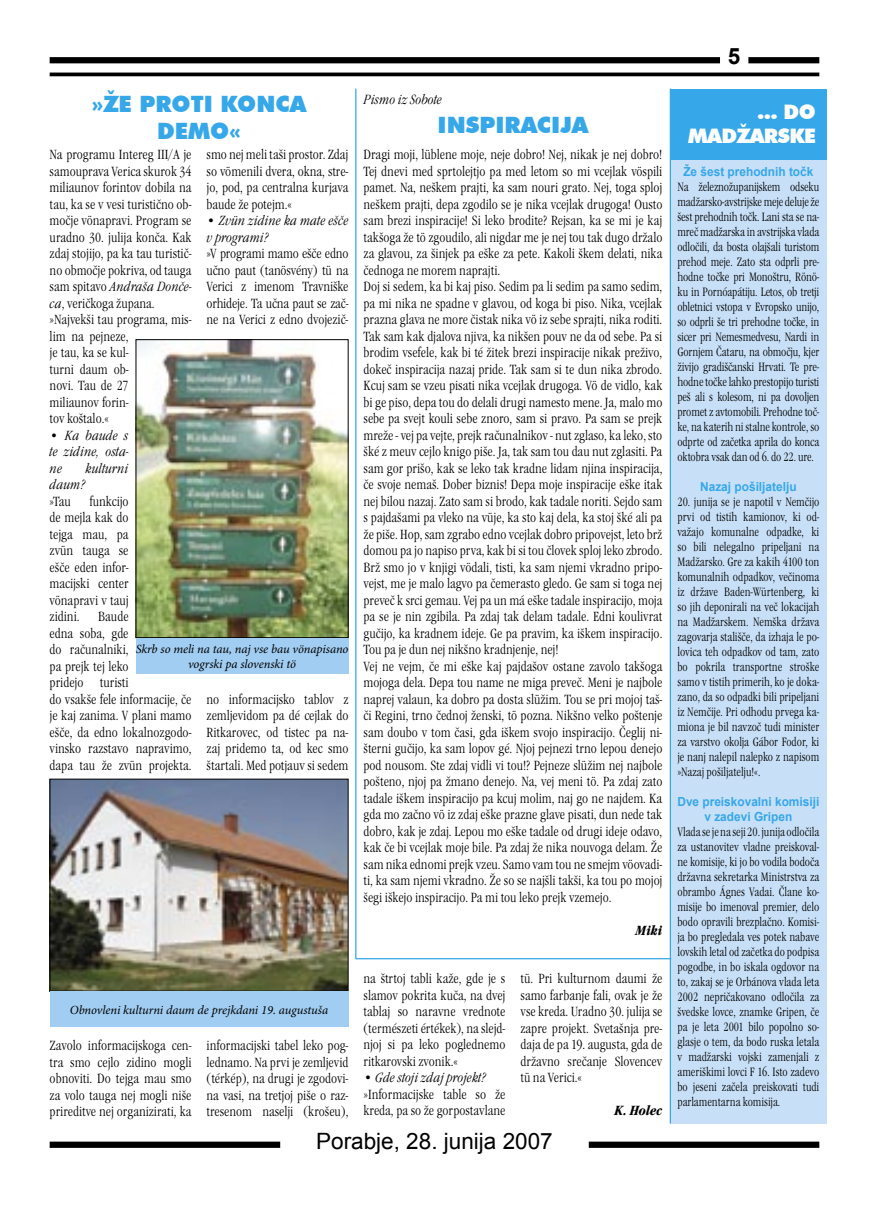
<style>
.page{position:relative;width:869px;height:1205px;background:#fff}
.page>*{position:absolute;margin:0;border:0;box-sizing:border-box;transform-origin:0 0}
.t1{font:900 22.5px/27px "Futura BT";color:#36a7e9;text-align:center}
.t2{font:22.5px "Arial";color:#000}
.t3{font:700 22.5px "Arial";color:#000}
.t4{font:900 20px/24px "Futura BT";letter-spacing:-.025em;color:#fff;text-align:right}
.t5{font:13.75px/16.5px "Garamond Itc TEE Ligh Cond";color:#000;text-align:justify}
.t6{font:13.75px/16.5px "Garamond Itc TEE Ligh Cond Ital";color:#000}
.t7{font:italic 700 condensed 13.75px "Garamond Itc TEE";color:#000}
.t8{font:12.5px/15px "Garamond Itc TEE Ligh Cond";color:#000;text-align:justify;scale:.95 1}
.t9{font:italic 12.5px/15px "Minion Pro";letter-spacing:-.005em;color:#000;text-align:center}
.t10{font:700 12.5px/15px "Arial";color:#36a7e9;text-align:center;scale:.95 1}
.s1{font-family:"Garamond Itc TEE Ligh Cond"}
.s2{font-family:"Garamond Itc TEE Ligh Cond Ital"}
</style>
<div class="page">
<div style="left:50px;top:1141px;width:230px;height:7px;background:#000"></div>
<div style="left:588px;top:1141px;width:231px;height:7px;background:#000"></div>
<hr style="left:50px;top:73px;width:769px;height:3px;background:#000">
<div style="left:748px;top:57px;width:71px;height:6px;background:#000"></div>
<div style="left:50px;top:57px;width:669px;height:6px;background:#000"></div>
<div style="left:670px;top:89px;width:156px;height:1034px;background:#c8e0f7"></div>
<div style="left:670px;top:89px;width:156px;height:70px;background:#36a7e9"></div>
<hr style="left:669px;top:89px;width:1px;height:1034px;background:#36a7e9">
<hr style="left:355px;top:89px;width:1px;height:870px;background:#36a7e9">
<img style="left:138px;top:341px;width:208px;height:295px">
<div style="left:136px;top:339px;width:212px;height:299px;border:1px solid #000"></div>
<div style="left:136px;top:638px;width:212px;height:35px;background:#a1cdf2"></div>
<img style="left:52px;top:781px;width:294px;height:208px">
<div style="left:50px;top:779px;width:298px;height:212px;border:1px solid #000"></div>
<div style="left:50px;top:991px;width:298px;height:36px;background:#a1cdf2"></div>
<hr style="left:356px;top:958px;width:315px;height:1px;background:#36a7e9">
<h1 class="t1" style="left:92px;top:90px;width:216px">»ŽE PROTI KONCA<br>DEMO«</h1>
<p class="t5" style="left:206px;top:146px;width:143px">smo nej meli taši prostor. Zdaj so vömenili dvera, okna, stre&shy;jo, pod, pa centralna kurjava baude že potejm.«</p>
<p class="t6" style="left:206px;top:213px;width:143px">• Zvün zidine ka mate ešče v programi?</p>
<p class="t5" style="left:206px;top:245px;width:143px">»V programi mamo ešče edno učno paut (tanösvény) tü na Verici z imenom Travniške orhideje. Ta učna paut se zač&shy;ne na Verici z edno dvojezič-</p>
<p class="t5" style="left:50px;top:146px;width:143px">Na programu Intereg III/A je samouprava Verica skurok 34 miliaunov forintov dobila na tau, ka se v vesi turistično ob&shy;močje vönapravi. Program se uradno 30. julija konča. Kak zdaj stojijo, pa ka tau turistič&shy;no območje pokriva, od tauga</p>
<p class="t6" style="left:50px;top:279px;width:143px"><span class="s1">sam spitavo</span> Andraša Donče-</p>
<p class="t5" style="left:50px;top:295px;width:143px;text-align:left"><span class="s2">ca</span>, veričkoga župana. »Najvekši tau programa, mis&shy;lim na pejneze,<br>je tau, ka se kul-<br>turni daum ob-<br>novi. Tau de 27<br>miliaunov forin-<br>tov koštalo.«</p>
<p class="t6" style="left:50px;top:427px;width:81px;text-align:justify">• Ka baude s te zidine, osta&shy;ne</p>
<p class="t6" style="left:50px;top:460px;width:80px;text-indent:36px">kulturni daum?</p>
<p class="t5" style="left:50px;top:493px;width:23px">»Tau</p>
<p class="t5" style="left:50px;top:493px;width:80px;text-indent:40px">funkcijo de mejla kak do tejga mau, pa zvün tauga se ešče eden infor&shy;macijski center vönapravi v tauj zidini.</p>
<p class="t5" style="left:50px;top:608px;width:143px;text-align:left;text-indent:49px">Baude<br>edna soba, gde<br>do računalniki,<br>pa prejk tej leko<br>pridejo turisti<br>do vsakše fele informacije, če je kaj zanima. V plani mamo ešče, da edno lokalnozgodo&shy;vinsko razstavo napravimo, dapa tau že zvün projekta.</p>
<p class="t9" style="left:136px;top:642px;width:214px">Skrb so meli na tau, naj vse bau vönapisano vogrski pa slovenski tö</p>
<p class="t5" style="left:206px;top:691px;width:143px">no informacijsko tablov z zemljevidom pa dé cejlak do Ritkarovec, od tistec pa na&shy;zaj pridemo ta, od kec smo štartali. Med potjauv si sedem</p>
<p class="t6" style="left:363px;top:92px;width:80px">Pismo iz Sobote</p>
<h1 class="t1" style="left:437px;top:111px;width:152px">INSPIRACIJA</h1>
<p class="t5" style="left:363px;top:146px;width:300px;text-align:left">Dragi moji, lüblene moje, neje dobro! Nej, nikak je nej dobro!<br>Tej dnevi med sprtolejtjo pa med letom so mi vcejlak vöspili pamet. Na, neškem prajti, ka sam nouri grato. Nej, toga sploj neškem prajti, depa zgodilo se je nika vcejlak drugoga! Ousto sam brezi inspiracije! Si leko brodite? Rejsan, ka se mi je kaj takšoga že tö zgoudilo, ali nigdar me je nej tou tak dugo držalo za glavou, za šinjek pa eške za pete. Kakoli škem delati, nika čednoga ne morem naprajti.<br>Doj si sedem, ka bi kaj piso. Sedim pa li sedim pa samo sedim, pa mi nika ne spadne v glavou, od koga bi piso. Nika, vcejlak prazna glava ne more čistak nika vö iz sebe sprajti, nika roditi.<br>Tak sam kak djalova njiva, ka nikšen pouv ne da od sebe. Pa si brodim vsefele, kak bi té žitek brezi inspiracije nikak preživo, dokeč inspiracija nazaj pride. Tak sam si te dun nika zbrodo.<br>Kcuj sam se vzeu pisati nika vcejlak drugoga. Vö de vidlo, kak bi ge piso, depa tou do delali drugi namesto mene. Ja, malo mo sebe pa svejt kouli sebe znoro, sam si pravo. Pa sam se prejk mreže - vej pa vejte, prejk računalnikov - nut zglaso, ka leko, sto šké z meuv cejlo knigo piše. Ja, tak sam tou dau nut zglasiti. Pa sam gor prišo, kak se leko tak kradne lidam njina inspiracija, če svoje nemaš. Dober biznis! Depa moje inspiracije eške itak nej bilou nazaj. Zato sam si brodo, kak tadale noriti. Sejdo sam s pajdašami pa vleko na vüje, ka sto kaj dela, ka stoj šké ali pa že piše. Hop, sam zgrabo edno vcejlak dobro pripovejst, leto brž domou pa jo napiso prva, kak bi si tou človek sploj leko zbrodo.<br>Brž smo jo v knjigi vödali, tisti, ka sam njemi vkradno pripo&shy;vejst, me je malo lagvo pa čemerasto gledo. Ge sam si toga nej preveč k srci gemau. Vej pa un má eške tadale inspiracijo, moja pa se je nin zgibila. Pa zdaj tak delam tadale. Edni koulivrat gučijo, ka kradnem ideje. Ge pa pravim, ka iškem inspiracijo.<br>Tou pa je dun nej nikšno kradnjenje, nej!<br>Vej ne vejm, če mi eške kaj pajdašov ostane zavolo takšoga mojoga dela. Depa tou name ne miga preveč. Meni je najbole naprej valaun, ka dobro pa dosta slüžim. Tou se pri mojoj taš&shy;či Regini, trno čednoj ženski, tö pozna. Nikšno velko poštenje sam doubo v tom časi, gda iškem svojo inspiracijo. Čeglij ni&shy;šterni gučijo, ka sam lopov gé. Njoj pejnezi trno lepou denejo pod nousom. Ste zdaj vidli vi tou!? Pejneze slüžim nej najbole pošteno, njoj pa žmano denejo. Na, vej meni tö. Pa zdaj zato tadale iškem inspiracijo pa kcuj molim, naj go ne najdem. Ka gda mo začno vö iz zdaj eške prazne glave pisati, dun nede tak dobro, kak je zdaj. Lepou mo eške tadale od drugi ideje odavo, kak če bi vcejlak moje bile. Pa zdaj že nika nouvoga delam. Že sam nika ednomi prejk vzeu. Samo vam tou ne smejm vöovadi&shy;ti, ka sam njemi vkradno. Že so se najšli takši, ka tou po mojoj šegi iškejo inspiracijo. Pa mi tou leko prejk vzemejo.</p>
<p class="t7" style="left:635px;top:922px;width:28px">Miki</p>
<p class="t9" style="left:70px;top:1003px;width:260px">Obnovleni kulturni daum de prejkdani 19. augustuša</p>
<p class="t5" style="left:50px;top:1037px;width:143px">Zavolo informacijskoga cen&shy;tra smo cejlo zidino mogli obnoviti. Do tejga mau smo za volo tauga nej mogli niše prireditve nej organizirati, ka</p>
<p class="t5" style="left:206px;top:1037px;width:143px">informacijski tabel leko pog&shy;lednamo. Na prvi je zemljevid (térkép), na drugi je zgodovi&shy;na vasi, na tretjoj piše o raz&shy;tresenom naselji (krošeu),</p>
<p class="t5" style="left:363px;top:970px;width:143px">na štrtoj tabli kaže, gde je s slamov pokrita kuča, na dvej tablaj so naravne vrednote (természeti értékek), na slejd&shy;njoj si pa leko poglednemo ritkarovski zvonik.«</p>
<p class="t6" style="left:363px;top:1070px;width:124px">• Gde stoji zdaj projekt?</p>
<p class="t5" style="left:363px;top:1086px;width:143px">»Informacijske table so že kreda, pa so že gorpostavlane</p>
<p class="t5" style="left:520px;top:970px;width:143px">tü. Pri kulturnom daumi že samo farbanje fali, ovak je že vse kreda. Uradno 30. julija se zapre projekt. Svetašnja pre&shy;daja de pa 19. augusta, gda de državno srečanje Slovencev tü na Verici.«</p>
<p class="t7" style="left:614px;top:1103px;width:49px">K. Holec</p>
<h1 class="t2" style="left:316px;top:1126px;width:238px">Porabje, 28. junija 2007</h1>
<h1 class="t3" style="left:727px;top:41px;width:14px">5</h1>
<h2 class="t4" style="left:687px;top:100px;width:129px">… DO<br>MADŽARSKE</h2>
<p class="t10" style="left:683px;top:164px;width:138px">Že šest prehodnih točk</p>
<p class="t8" style="left:677px;top:179px;width:151px">Na železnožupanijskem odseku madžarsko-avstrijske meje deluje že šest prehodnih točk. Lani sta se na&shy;mreč madžarska in avstrijska vlada odločili, da bosta olajšali turistom prehod meje. Zato sta odprli pre&shy;hodne točke pri Monoštru, Rönö&shy;ku in Pornóapátiju. Letos, ob tretji obletnici vstopa v Evropsko unijo, so odprli še tri prehodne točke, in sicer pri Nemesmedvesu, Nardi in Gornjem Čataru, na območju, kjer živijo gradiščanski Hrvati. Te pre&shy;hodne točke lahko prestopijo turisti peš ali s kolesom, ni pa dovoljen promet z avtomobili. Prehodne toč&shy;ke, na katerih ni stalne kontrole, so odprte od začetka aprila do konca oktobra vsak dan od 6. do 22. ure.</p>
<p class="t10" style="left:699px;top:479px;width:103px">Nazaj pošiljatelju</p>
<p class="t8" style="left:677px;top:494px;width:151px">20. junija se je napotil v Nemčijo prvi od tistih kamionov, ki od&shy;važajo komunalne odpadke, ki so bili nelegalno pripeljani na Madžarsko. Gre za kakih 4100 ton komunalnih odpadkov, večinoma iz države Baden-Würtenberg, ki so jih deponirali na več lokacijah na Madžarskem. Nemška država zagovarja stališče, da izhaja le po&shy;lovica teh odpadkov od tam, zato bo pokrila transportne stroške samo v tistih primerih, ko je doka&shy;zano, da so odpadki bili pripeljani iz Nemčije. Pri odhodu prvega ka&shy;miona je bil navzoč tudi minister za varstvo okolja Gábor Fodor, ki je nanj nalepil nalepko z napisom »Nazaj pošiljatelju!«.</p>
<p class="t10" style="left:677px;top:794px;width:151px">Dve preiskovalni komisiji v zadevi Gripen</p>
<p class="t8" style="left:677px;top:824px;width:151px">Vlada se je na seji 20. junija odločila za ustanovitev vladne preiskoval&shy;ne komisije, ki jo bo vodila bodoča državna sekretarka Ministrstva za obrambo Ágnes Vadai. Člane ko&shy;misije bo imenoval premier, delo bodo opravili brezplačno. Komisi&shy;ja bo pregledala ves potek nabave lovskih letal od začetka do podpisa pogodbe, in bo iskala ogdovor na to, zakaj se je Orbánova vlada leta 2002 nepričakovano odločila za švedske lovce, znamke Gripen, če pa je leta 2001 bilo popolno so&shy;glasje o tem, da bodo ruska letala v madžarski vojski zamenjali z ameriškimi lovci F 16. Isto zadevo bo jeseni začela preiskovati tudi parlamentarna komisija.</p>
</div>
